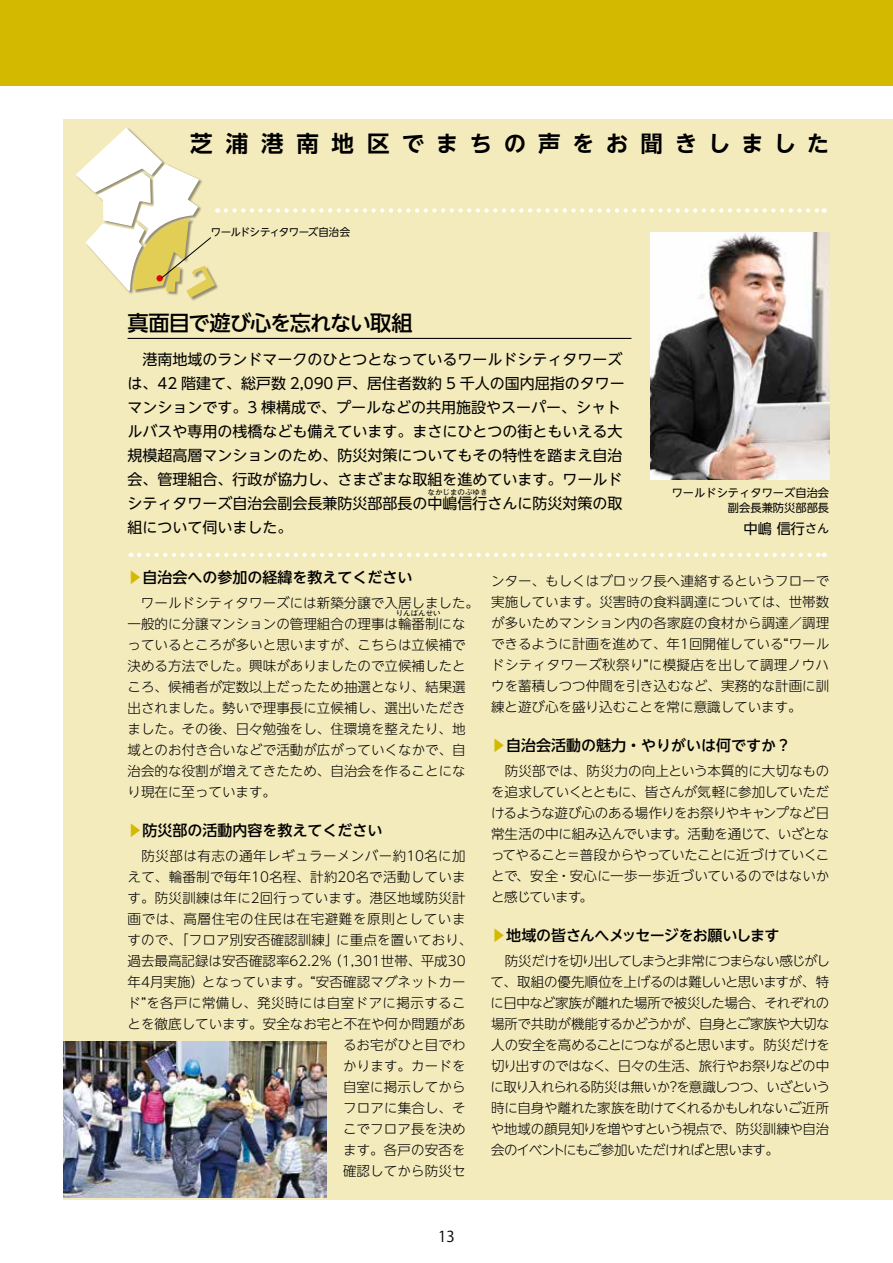
<style>
.page{position:relative;width:893px;height:1263px;background:#fff}
.page>*{position:absolute;margin:0;border:0;box-sizing:border-box;transform-origin:0 0}
.t1{font:700 22.5px "UD Shin Go NT Pro De";letter-spacing:.525em;color:#000}
.t2{font:500 21.3px "UD Shin Go NT Pro";letter-spacing:-.045em;color:#000}
.t3{font:15px/24px "UD Shin Go NT Pr 6 N";color:#000}
.t4{font:500 15px "UD Shin Go NT Pro";color:#000}
.t5{font:500 15px "UD Shin Go NT Pro";letter-spacing:-.04em;color:#000}
.t6{font:15px "Koz Go Pr 6 N";color:#000}
.t7{font:14.25px "UD Shin Go NT Pr 6 N";color:#000}
.t8{font:300 13.5px/21px "UD Shin Go NT Pr 6 N";letter-spacing:.01em;color:#000;text-align:justify}
.t9{font:300 13.5px/21px "UD Shin Go NT Pro";color:#000;text-align:justify}
.t10{font:300 13.5px "UD Shin Go NT Pr 6 N";letter-spacing:.035em;color:#000}
.t11{font:300 13.5px "UD Shin Go NT Pr 6 N";letter-spacing:.03em;color:#000}
.t12{font:300 13.5px "UD Shin Go NT Pr 6 N";letter-spacing:.045em;color:#000}
.t13{font:11.25px/15px "UD Shin Go NT Pr 6 N";color:#000;text-align:right}
.t14{font:10.5px "UD Shin Go NT Pr 6 N";letter-spacing:-.055em;color:#000}
.t15{font:7.5px "UD Shin Go NT Pr 6 N";color:#000}
.s1{font-size:12px}
.s2{color:#d3ba00}
</style>
<div class="page">
<div style="left:0;top:0;width:893px;height:85px;background:#d3ba00"></div>
<div style="left:64px;top:119px;width:829px;height:1080px;background:#f4ebbc"></div>
<img style="left:651px;top:232px;width:178px;height:247px">
<hr style="left:128px;top:338px;width:503px;height:1px;background:#000">
<svg style="left:139px;top:553px;width:686px;height:4px"></svg>
<svg style="left:226px;top:208px;width:599px;height:5px"></svg>
<img style="left:64px;top:1042px;width:262px;height:155px">
<svg style="left:76px;top:128px;width:142px;height:170px"></svg>
<h1 class="t1" style="left:190px;top:125px;width:641px">芝浦港南地区でまちの声をお聞きしました</h1>
<p class="t14" style="left:211px;top:224px;width:141px">ワールドシティタワーズ自治会</p>
<h2 class="t2" style="left:128px;top:306px;width:287px">真面目で遊び心を忘れない取組</h2>
<p class="t3" style="left:128px;top:347px;width:499px">　港南地域のランドマークのひとつとなっているワールドシティタワーズは、42 階建て、総戸数 2,090 戸、居住者数約 5 千人の国内屈指のタワーマンションです。3 棟構成で、プールなどの共用施設やスーパー、シャトルバスや専用の桟橋なども備えています。まさにひとつの街ともいえる大規模超高層マンションのため、防災対策についてもその特性を踏まえ自治会、管理組合、行政が協力し、さまざまな取組を進めています。ワールドシティタワーズ自治会副会長兼防災部部長の中嶋信行さんに防災対策の取</p>
<p class="t13" style="left:672px;top:485px;width:159px">ワールドシティタワーズ自治会副会長兼防災部部長</p>
<p class="t7" style="left:743px;top:517px;width:87px">中嶋 信行<span class="s1">さん</span></p>
<p class="t15" style="left:428px;top:486px;width:61px">なかじまのぶゆき</p>
<p class="t3" style="left:128px;top:515px;width:166px">組について伺いました。</p>
<p class="t4" style="left:128px;top:565px;width:286px"><span class="s2">▶</span>自治会への参加の経緯を教えてください</p>
<p class="t9" style="left:128px;top:592px;width:353px;text-indent:13px">ワールドシティタワーズには新築分譲で入居しました。一般的に分譲マンションの管理組合の理事は輪番制にな</p>
<p class="t8" style="left:491px;top:570px;width:340px">ンター、もしくはブロック長へ連絡するというフローで実施しています。災害時の食料調達については、世帯数が多いためマンション内の各家庭の食材から調達／調理できるように計画を進めて、年1回開催している“ワールドシティタワーズ秋祭り”に模擬店を出して調理ノウハウを蓄積しつつ仲間を引き込むなど、実務的な計画に訓練と遊び心を盛り込むことを常に意識しています。</p>
<p class="t4" style="left:491px;top:733px;width:301px"><span class="s2">▶</span>自治会活動の魅力・やりがいは何ですか？</p>
<p class="t8" style="left:491px;top:760px;width:340px;text-indent:14px">防災部では、防災力の向上という本質的に大切なものを追求していくとともに、皆さんが気軽に参加していただけるような遊び心のある場作りをお祭りやキャンプなど日常生活の中に組み込んでいます。活動を通じて、いざとなってやること＝普段からやっていたことに近づけていくことで、安全・安心に一歩一歩近づいているのではないかと感じています。</p>
<p class="t5" style="left:491px;top:923px;width:290px"><span class="s2">▶</span>地域の皆さんへメッセージをお願いします</p>
<p class="t9" style="left:491px;top:949px;width:341px">　防災だけを切り出してしまうと非常につまらない感じがして、取組の優先順位を上げるのは難しいと思いますが、特に日中など家族が離れた場所で被災した場合、それぞれの場所で共助が機能するかどうかが、自身とご家族や大切な人の安全を高めることにつながると思います。防災だけを切り出すのではなく、日々の生活、旅行やお祭りなどの中に取り入れられる防災は無いか？を意識しつつ、いざという時に自身や離れた家族を助けてくれるかもしれないご近所や地域の顔見知りを増やすという視点で、防災訓練や自治会のイベントにもご参加いただければと思います。</p>
<p class="t15" style="left:396px;top:607px;width:46px">りんばんせい</p>
<p class="t9" style="left:128px;top:634px;width:340px">っているところが多いと思いますが、こちらは立候補で決める方法でした。興味がありましたので立候補したところ、候補者が定数以上だったため抽選となり、結果選出されました。勢いで理事長に立候補し、選出いただきました。その後、日々勉強をし、住環境を整えたり、地域とのお付き合いなどで活動が広がっていくなかで、自治会的な役割が増えてきたため、自治会を作ることになり現在に至っています。</p>
<p class="t4" style="left:128px;top:818px;width:256px"><span class="s2">▶</span>防災部の活動内容を教えてください</p>
<p class="t10" style="left:128px;top:844px;width:340px">　防災部は有志の通年レギュラーメンバー約10名に加</p>
<p class="t8" style="left:128px;top:865px;width:340px">えて、輪番制で毎年10名程、計約20名で活動していま</p>
<p class="t8" style="left:128px;top:886px;width:340px">す。防災訓練は年に2回行っています。港区地域防災計</p>
<p class="t12" style="left:128px;top:907px;width:339px">画では、高層住宅の住民は在宅避難を原則としていま</p>
<p class="t8" style="left:128px;top:928px;width:346px">すので、「フロア別安否確認訓練」に重点を置いており、</p>
<p class="t8" style="left:128px;top:949px;width:340px">過去最高記録は安否確認率62.2%（1,301世帯、平成30</p>
<p class="t8" style="left:128px;top:970px;width:340px">年4月実施）となっています。“安否確認マグネットカー</p>
<p class="t11" style="left:128px;top:991px;width:340px">ド”を各戸に常備し、発災時には自室ドアに掲示するこ</p>
<p class="t8" style="left:128px;top:1012px;width:340px">とを徹底しています。安全なお宅と不在や何か問題があ</p>
<p class="t8" style="left:343px;top:1033px;width:124px">るお宅がひと目でわ</p>
<p class="t8" style="left:343px;top:1054px;width:124px">かります。カードを</p>
<p class="t8" style="left:343px;top:1075px;width:124px">自室に掲示してから</p>
<p class="t8" style="left:343px;top:1096px;width:124px">フロアに集合し、そ</p>
<p class="t8" style="left:343px;top:1117px;width:124px">こでフロア長を決め</p>
<p class="t8" style="left:343px;top:1138px;width:124px">ます。各戸の安否を</p>
<p class="t8" style="left:343px;top:1159px;width:124px">確認してから防災セ</p>
<p class="t6" style="left:438px;top:1228px;width:18px">13</p>
</div>
